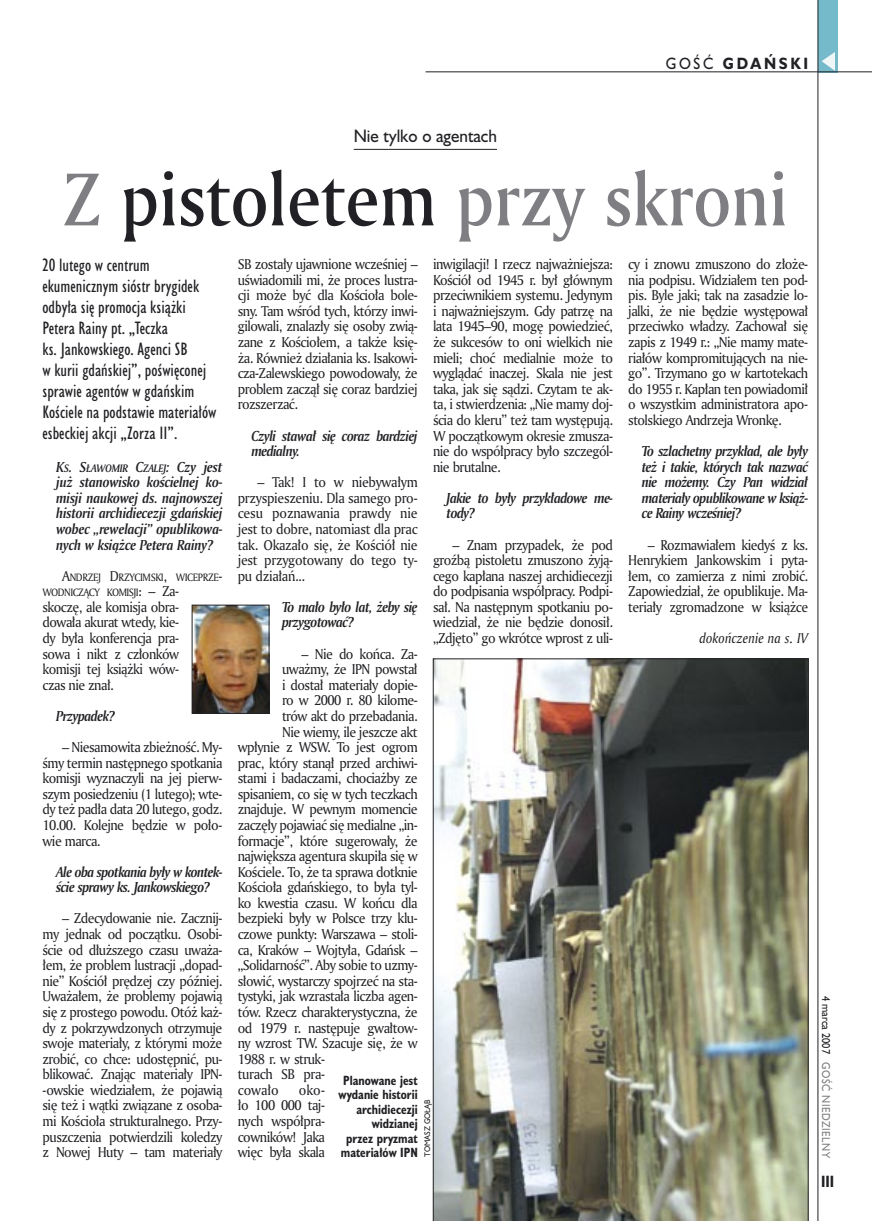
<style>
.page{position:relative;width:872px;height:1221px;background:#fff}
.page>*{position:absolute;margin:0;border:0;box-sizing:border-box;transform-origin:0 0}
._05a_tytyl_AmMd_48_pt{font:72px "Amerigo Md PL";color:#7f7f83;scale:.9 1}
._06-4_lead_lokal_HuCn_11_pt{font:16.5px/21px "Humanst 521 Cn PL";color:#212125}
._04-3_nadtytul_lokal{font:16.5px "Humanst 521 PL";color:#212125;scale:.94 1}
._15b_temat_prawo{font:700 15px "Humanst 521 PL";letter-spacing:.2em;color:#212125;scale:.9 1}
._17_pagina_prawa{font:700 15px "Humanst 521 Cn PL";color:#212125;scale:.94 1}
._07_wywiad_pytanie{font:italic 700 13.95px/15.6px "Amerigo PL";letter-spacing:-.04em;color:#212125;scale:.94 1}
._01_body_tekst{font:13.8px/15.6px "Amerigo PL";letter-spacing:-.04em;color:#212125;text-align:justify;scale:.94 1}
._01_body_tekst-2{font:italic 13.8px "Amerigo PL";color:#212125;scale:.94 1}
._09_podpis_zdjecia_HuCnB{font:700 12.3px/14.4px "Humanst 521 Cn PL";color:#212125;text-align:right;scale:.94 1}
._07_wywiad_pytanie-2{font:italic 700 10.5px "Amerigo PL";letter-spacing:-.02em;color:#212125;scale:.94 1}
._19a_data_prawa_GOSC{font:10.5px "Humanst 521 PL";letter-spacing:.05em;color:#7f7f83;scale:.9 1}
._19_data_prawa{font:10.5px "Humanst 521 PL";color:#212125;scale:.9 1}
._01_body_tekst-3{font:10.35px/15.6px "Amerigo PL";letter-spacing:-.035em;color:#212125;scale:.94 1}
._09a_autor_zdjecia_Hu_5_pt{font:7.5px "Humanst 521 PL";color:#212125;scale:.94 1}
.s1{font-weight:400}
.s2{color:#212125}
.s3{font-size:13.95px}
.s4{font-size:13.8px}
</style>
<div class="page">
<div style="left:818px;top:0;width:19px;height:72px;background:#75baca"></div>
<hr style="left:817px;top:0;width:1px;height:1220px;background:#212125">
<svg style="left:821px;top:52px;width:14px;height:19px"></svg>
<hr style="left:425px;top:72px;width:447px;height:1px;background:#212125">
<hr style="left:354px;top:149px;width:143px;height:1px;background:#212125">
<img style="left:194px;top:607px;width:73px;height:104px">
<div style="left:192px;top:605px;width:77px;height:108px;border:1px solid #212125"></div>
<img style="left:433px;top:658px;width:375px;height:562px">
<p class="_15b_temat_prawo" style="left:666px;top:53px;width:160px"><span class="s1">GOŚĆ</span> GDAŃSKI</p>
<p class="_04-3_nadtytul_lokal" style="left:354px;top:125px;width:154px">Nie tylko o agentach</p>
<p class="_05a_tytyl_AmMd_48_pt" style="left:63px;top:151px;width:807px">Z <span class="s2">pistoletem</span> przy skroni</p>
<p class="_06-4_lead_lokal_HuCn_11_pt" style="left:43px;top:254px;width:176px">20 lutego w centrum ekumenicznym sióstr brygidek odbyła się promocja książki<br>Petera Rainy pt. „Teczka<br>ks. Jankowskiego. Agenci SB<br>w kurii gdańskiej”, poświęconej sprawie agentów w gdańskim<br>Kościele na podstawie materiałów esbeckiej akcji „Zorza II”.</p>
<p class="_07_wywiad_pytanie-2" style="left:56px;top:461px;width:178px"><span class="s3">K</span>S<span class="s3">. S</span>ŁAWOMIR <span class="s3">C</span>ZALEJ<span class="s3">: Czy jest</span></p>
<p class="_07_wywiad_pytanie" style="left:56px;top:474px;width:179px;text-align:justify">już stanowisko kościelnej ko&shy;misji naukowej ds. najnowszej historii archidiecezji gdańskiej wobec „rewelacji” opublikowa&shy;nych w książce Petera Rainy?</p>
<p class="_01_body_tekst-3" style="left:43px;top:569px;width:193px;text-indent:20px"><span class="s4">A</span>NDRZEJ <span class="s4">D</span>RZYCIMSKI<span class="s4">,</span> WICEPRZE<span class="s4">-<br></span>WODNICZĄCY KOMISJI<span class="s4">: – Za-</span></p>
<p class="_01_body_tekst" style="left:43px;top:598px;width:147px">skoczę, ale komisja obra&shy;dowała akurat wtedy, kie&shy;dy była konferencja pra&shy;sowa i nikt z członków komisji tej książki wów&shy;czas nie znał.</p>
<p class="_07_wywiad_pytanie" style="left:56px;top:707px;width:64px">Przypadek?</p>
<p class="_01_body_tekst" style="left:43px;top:739px;width:193px;text-indent:20px">– Niesamowita zbieżność. My&shy;śmy termin następnego spotkania komisji wyznaczyli na jej pierw&shy;szym posiedzeniu (1 lutego); wte&shy;dy też padła data 20 lutego, godz.<br>10.00. Kolejne będzie w poło&shy;wie marca.</p>
<p class="_07_wywiad_pytanie" style="left:56px;top:863px;width:179px">Ale oba spotkania były w kontek&shy;ście sprawy ks. Jankowskiego?</p>
<p class="_01_body_tekst" style="left:43px;top:910px;width:193px;text-indent:20px">– Zdecydowanie nie. Zacznij&shy;my jednak od początku. Osobi&shy;ście od dłuższego czasu uważa&shy;łem, że problem lustracji „dopad&shy;nie” Kościół prędzej czy później.<br>Uważałem, że problemy pojawią się z prostego powodu. Otóż każ&shy;dy z pokrzywdzonych otrzymuje swoje materiały, z którymi może zrobić, co chce: udostępnić, pu&shy;blikować. Znając materiały IPN--owskie wiedziałem, że pojawią się też i wątki związane z osoba&shy;mi Kościoła strukturalnego. Przy&shy;puszczenia potwierdzili koledzy z Nowej Huty – tam materiały</p>
<p class="_01_body_tekst" style="left:238px;top:256px;width:193px">SB zostały ujawnione wcześniej – uświadomili mi, że proces lustra&shy;cji może być dla Kościoła bole&shy;sny. Tam wśród tych, którzy inwi&shy;gilowali, znalazły się osoby zwią&shy;zane z Kościołem, a także księ&shy;ża. Również działania ks. Isakowi&shy;cza-Zalewskiego powodowały, że problem zaczął się coraz bardziej rozszerzać.</p>
<p class="_07_wywiad_pytanie" style="left:251px;top:427px;width:178px">Czyli stawał się coraz bardziej medialny.</p>
<p class="_01_body_tekst" style="left:238px;top:474px;width:193px;text-indent:20px">– Tak! I to w niebywałym przyspieszeniu. Dla samego pro&shy;cesu poznawania prawdy nie jest to dobre, natomiast dla prac tak. Okazało się, że Kościół nie jest przygotowany do tego ty&shy;pu działań...</p>
<p class="_07_wywiad_pytanie" style="left:282px;top:598px;width:146px">To mało było lat, żeby się przygotować?</p>
<p class="_01_body_tekst" style="left:302px;top:645px;width:125px">– Nie do końca. Za-</p>
<p class="_01_body_tekst" style="left:282px;top:661px;width:146px">uważmy, że IPN powstał</p>
<p class="_01_body_tekst" style="left:282px;top:676px;width:146px">i dostał materiały dopie-</p>
<p class="_01_body_tekst" style="left:282px;top:692px;width:146px">ro w 2000 r. 80 kilome-</p>
<p class="_01_body_tekst" style="left:282px;top:707px;width:146px">trów akt do przebadania.</p>
<p class="_01_body_tekst" style="left:282px;top:723px;width:146px">Nie wiemy, ile jeszcze akt</p>
<p class="_01_body_tekst" style="left:238px;top:739px;width:193px">wpłynie z WSW. To jest ogrom</p>
<p class="_01_body_tekst" style="left:238px;top:754px;width:193px">prac, który stanął przed archiwi-</p>
<p class="_01_body_tekst" style="left:238px;top:770px;width:193px">stami i badaczami, chociażby ze</p>
<p class="_01_body_tekst" style="left:238px;top:785px;width:193px">spisaniem, co się w tych teczkach</p>
<p class="_01_body_tekst" style="left:238px;top:801px;width:193px">znajduje. W pewnym momencie</p>
<p class="_01_body_tekst" style="left:238px;top:816px;width:193px">zaczęły pojawiać się medialne „in-</p>
<p class="_01_body_tekst" style="left:238px;top:832px;width:193px">formacje”, które sugerowały, że</p>
<p class="_01_body_tekst" style="left:238px;top:848px;width:193px">największa agentura skupiła się w</p>
<p class="_01_body_tekst" style="left:238px;top:863px;width:193px">Kościele. To, że ta sprawa dotknie</p>
<p class="_01_body_tekst" style="left:238px;top:879px;width:193px">Kościoła gdańskiego, to była tyl-</p>
<p class="_01_body_tekst" style="left:238px;top:894px;width:193px">ko kwestia czasu. W końcu dla</p>
<p class="_01_body_tekst" style="left:238px;top:910px;width:193px">bezpieki były w Polsce trzy klu-</p>
<p class="_01_body_tekst" style="left:238px;top:925px;width:193px">czowe punkty: Warszawa – stoli-</p>
<p class="_01_body_tekst" style="left:238px;top:941px;width:193px">ca, Kraków – Wojtyła, Gdańsk –</p>
<p class="_01_body_tekst" style="left:238px;top:957px;width:193px">„Solidarność”. Aby sobie to uzmy-</p>
<p class="_01_body_tekst" style="left:238px;top:972px;width:193px">słowić, wystarczy spojrzeć na sta-</p>
<p class="_01_body_tekst" style="left:238px;top:988px;width:193px">tystyki, jak wzrastała liczba agen-</p>
<p class="_01_body_tekst" style="left:238px;top:1003px;width:193px">tów. Rzecz charakterystyczna, że</p>
<p class="_01_body_tekst" style="left:238px;top:1019px;width:193px">od 1979 r. następuje gwałtow-</p>
<p class="_01_body_tekst" style="left:238px;top:1034px;width:193px">ny wzrost TW. Szacuje się, że w</p>
<p class="_01_body_tekst" style="left:238px;top:1050px;width:94px">1988 r. w struk-</p>
<p class="_01_body_tekst" style="left:238px;top:1066px;width:94px">turach SB pra-</p>
<p class="_01_body_tekst" style="left:238px;top:1081px;width:45px">cowało</p>
<p class="_01_body_tekst" style="left:433px;top:256px;width:193px">inwigilacji! I rzecz najważniejsza:<br>Kościół od 1945 r. był głównym przeciwnikiem systemu. Jedynym i najważniejszym. Gdy patrzę na lata 1945–90, mogę powiedzieć, że sukcesów to oni wielkich nie mieli; choć medialnie może to wyglądać inaczej. Skala nie jest taka, jak się sądzi. Czytam te ak&shy;ta, i stwierdzenia: „Nie mamy doj&shy;ścia do kleru” też tam występują.<br>W początkowym okresie zmusza&shy;nie do współpracy było szczegól&shy;nie brutalne.</p>
<p class="_07_wywiad_pytanie" style="left:446px;top:489px;width:179px">Jakie to były przykładowe me&shy;tody?</p>
<p class="_01_body_tekst" style="left:433px;top:536px;width:193px;text-indent:20px">– Znam przypadek, że pod groźbą pistoletu zmuszono żyją&shy;cego kapłana naszej archidiecezji do podpisania współpracy. Podpi&shy;sał. Na następnym spotkaniu po&shy;wiedział, że nie będzie donosił. „Zdjęto” go wkrótce wprost z uli-</p>
<p class="_09_podpis_zdjecia_HuCnB" style="left:339px;top:1072px;width:86px">Planowane jest wydanie historii archidiecezji widzianej<br>przez pryzmat materiałów IPN</p>
<p class="_01_body_tekst" style="left:238px;top:1081px;width:94px;text-indent:61px">oko&shy;ło 100 000 taj&shy;nych współpra&shy;cowników! Jaka więc była skala</p>
<p class="_09a_autor_zdjecia_Hu_5_pt" style="left:422px;top:1156px;width:63px;rotate:-90deg">TOMASZ GOŁĄB</p>
<p class="_01_body_tekst" style="left:628px;top:256px;width:193px">cy i znowu zmuszono do złoże&shy;nia podpisu. Widziałem ten pod&shy;pis. Byle jaki; tak na zasadzie lo&shy;jalki, że nie będzie występował przeciwko władzy. Zachował się zapis z 1949 r.: „Nie mamy mate&shy;riałów kompromitujących na nie&shy;go”. Trzymano go w kartotekach do 1955 r. Kapłan ten powiadomił o wszystkim administratora apo&shy;stolskiego Andrzeja Wronkę.</p>
<p class="_07_wywiad_pytanie" style="left:642px;top:443px;width:179px;text-align:justify">To szlachetny przykład, ale były też i takie, których tak nazwać nie możemy. Czy Pan widział materiały opublikowane w książ&shy;ce Rainy wcześniej?</p>
<p class="_01_body_tekst" style="left:628px;top:536px;width:193px;text-indent:20px">– Rozmawiałem kiedyś z ks.<br>Henrykiem Jankowskim i pyta&shy;łem, co zamierza z nimi zrobić.<br>Zapowiedział, że opublikuje. Ma&shy;teriały zgromadzone w książce</p>
<p class="_01_body_tekst-2" style="left:699px;top:628px;width:117px">dokończenie na s. IV</p>
<p class="_19_data_prawa" style="left:833px;top:995px;width:66px;rotate:90deg">4 marca 2007</p>
<p class="_19a_data_prawa_GOSC" style="left:833px;top:1062px;width:108px;rotate:90deg">GOŚĆ NIEDZIELNY</p>
<p class="_17_pagina_prawa" style="left:821px;top:1171px;width:15px">III</p>
</div>
